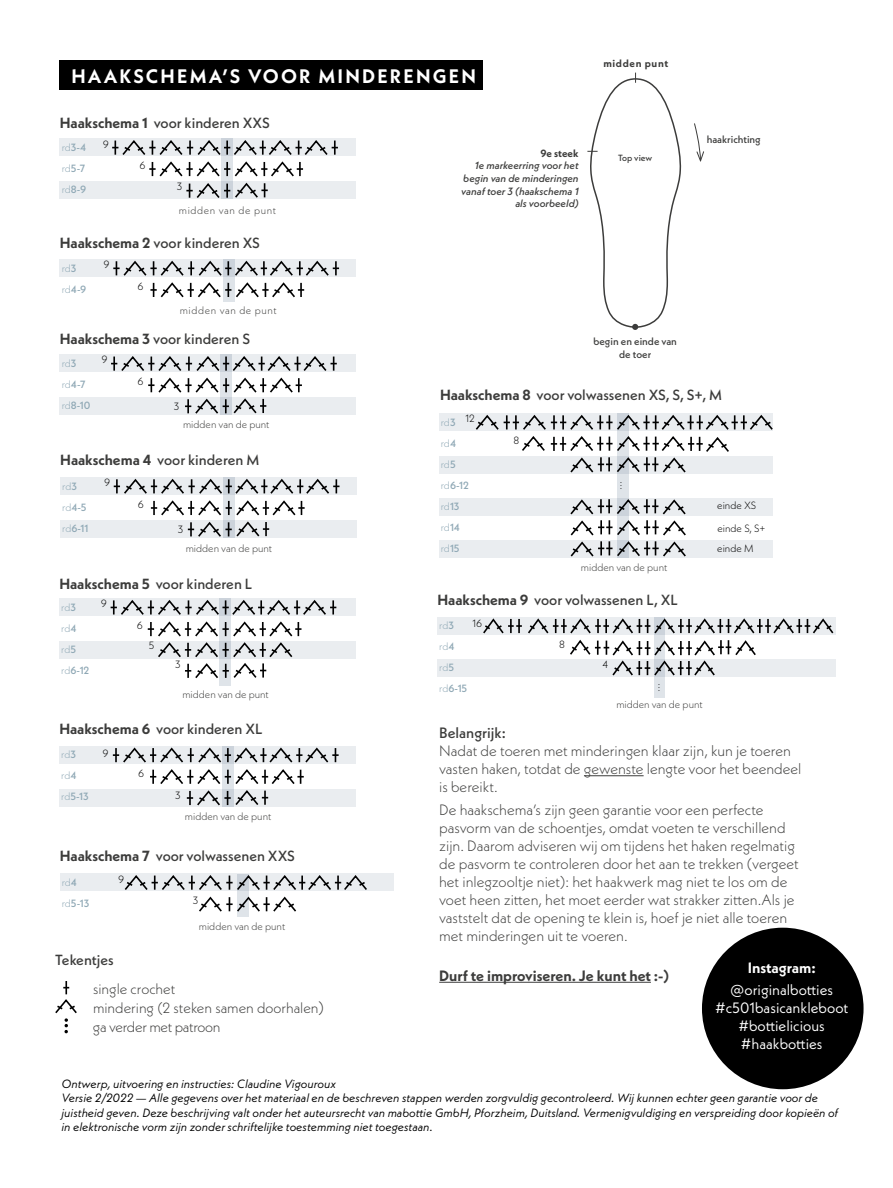
<style>
.page{position:relative;width:893px;height:1188px;background:#fff}
.page>*{position:absolute;margin:0;border:0;box-sizing:border-box;transform-origin:0 0}
.t1{font:700 19.5px "Neue Kabel";letter-spacing:.11em;color:#fff}
.t2{font:300 15px/18px "Neue Kabel";color:#3c3c3b}
.t3{font:15px/18px "Neue Kabel";color:#fff;text-align:center}
.t4{font:700 15px "Neue Kabel";color:#3c3c3b}
.t5{font:500 15px "Neue Kabel";color:#3c3c3b}
.t6{font:700 15px "Neue Kabel";color:#fff}
.t7{font:500 14.7px "Neue Kabel";color:#3c3c3b}
.t8{font:300 14.7px/18.9px "Neue Kabel";color:#3c3c3b}
.t9{font:italic 12px/14.4px "Neue Kabel";color:#000}
.t10{font:300 10.5px "Neue Kabel";color:#3c3c3b}
.t11{font:300 10.5px/21px "Neue Kabel";letter-spacing:-.01em;color:#8fa8b5}
.t12{font:italic 500 10.5px/12.6px "Neue Kabel";color:#3c3c3b;text-align:right}
.t13{font:300 10.5px/22.4px "Neue Kabel";color:#000}
.t14{font:500 10.5px/21px "Neue Kabel";color:#8fa8b5}
.t15{font:500 10.5px/12.6px "Neue Kabel";color:#3c3c3b;text-align:center}
.t16{font:300 10.5px "Neue Kabel";letter-spacing:.06em;color:#3c3c3b}
.t17{font:700 10.5px "Neue Kabel";letter-spacing:.06em;color:#3c3c3b}
.t18{font:500 9px "Neue Kabel";color:#3c3c3b}
.s1{font-weight:700}
.s2{font-weight:300}
.s3{font-weight:500}
.s4{font-size:15.75px}
</style>
<div class="page">
<div style="left:60px;top:61px;width:423px;height:29px;background:#000"></div>
<div style="left:60px;top:874px;width:333px;height:17px;background:#eaedf0"></div>
<div style="left:237px;top:874px;width:11px;height:42px;background:#dfe4e9"></div>
<svg style="left:124px;top:874px;width:243px;height:39px"></svg>
<hr style="left:584px;top:775px;width:60px;height:1px;background:#3c3c3b">
<hr style="left:439px;top:982px;width:212px;height:1px;background:#3c3c3b">
<svg style="left:694px;top:123px;width:10px;height:39px"></svg>
<svg style="left:587px;top:73px;width:94px;height:257px"></svg>
<div style="left:60px;top:259px;width:296px;height:18px;background:#eaedf0"></div>
<div style="left:223px;top:259px;width:12px;height:43px;background:#dfe4e9"></div>
<svg style="left:113px;top:259px;width:226px;height:39px"></svg>
<div style="left:60px;top:181px;width:296px;height:18px;background:#eaedf0"></div>
<div style="left:60px;top:139px;width:296px;height:17px;background:#eaedf0"></div>
<svg style="left:112px;top:139px;width:226px;height:60px"></svg>
<div style="left:59px;top:641px;width:297px;height:18px;background:#eaedf0"></div>
<div style="left:59px;top:598px;width:297px;height:18px;background:#eaedf0"></div>
<div style="left:220px;top:598px;width:11px;height:87px;background:#dfe4e9"></div>
<svg style="left:111px;top:599px;width:225px;height:81px"></svg>
<div style="left:60px;top:397px;width:296px;height:18px;background:#eaedf0"></div>
<div style="left:60px;top:355px;width:296px;height:17px;background:#eaedf0"></div>
<svg style="left:111px;top:355px;width:226px;height:60px"></svg>
<div style="left:60px;top:520px;width:297px;height:18px;background:#eaedf0"></div>
<div style="left:60px;top:477px;width:297px;height:18px;background:#eaedf0"></div>
<svg style="left:114px;top:477px;width:225px;height:61px"></svg>
<div style="left:59px;top:789px;width:297px;height:18px;background:#eaedf0"></div>
<div style="left:59px;top:746px;width:297px;height:18px;background:#eaedf0"></div>
<svg style="left:113px;top:746px;width:226px;height:61px"></svg>
<div style="left:702px;top:928px;width:161px;height:161px;background:#000;border-radius:50%"></div>
<svg style="left:55px;top:981px;width:22px;height:52px"></svg>
<div style="left:439px;top:498px;width:334px;height:18px;background:#eaedf0"></div>
<div style="left:439px;top:540px;width:334px;height:18px;background:#eaedf0"></div>
<div style="left:439px;top:456px;width:334px;height:18px;background:#eaedf0"></div>
<div style="left:439px;top:413px;width:334px;height:18px;background:#eaedf0"></div>
<div style="left:617px;top:413px;width:11px;height:145px;background:#dfe4e9"></div>
<svg style="left:475px;top:413px;width:298px;height:61px"></svg>
<svg style="left:570px;top:498px;width:116px;height:60px"></svg>
<div style="left:437px;top:659px;width:399px;height:18px;background:#eaedf0"></div>
<div style="left:437px;top:617px;width:399px;height:18px;background:#eaedf0"></div>
<div style="left:654px;top:617px;width:11px;height:81px;background:#dfe4e9"></div>
<svg style="left:483px;top:617px;width:351px;height:60px"></svg>
<h1 class="t1" style="left:72px;top:64px;width:406px">HAAKSCHEMA’S VOOR MINDERENGEN</h1>
<p class="t7" style="left:60px;top:113px;width:212px"><span class="s1">Haakschema 1</span> voor kinderen XXS</p>
<p class="t13" style="left:103px;top:133px;width:8px">9</p>
<p class="t13" style="left:140px;top:154px;width:8px">6</p>
<p class="t16" style="left:179px;top:204px;width:99px">midden van de punt</p>
<p class="t14" style="left:62px;top:137px;width:26px;text-align:justify"><span class="s2">rd</span>3-4 <span class="s2">rd</span>5-7 <span class="s2">rd</span>8-9</p>
<p class="t13" style="left:177px;top:175px;width:7px">3</p>
<p class="t7" style="left:60px;top:234px;width:202px"><span class="s1">Haakschema 2</span> voor kinderen XS</p>
<p class="t13" style="left:104px;top:253px;width:8px">9</p>
<p class="t13" style="left:138px;top:275px;width:8px">6</p>
<p class="t16" style="left:180px;top:304px;width:99px">midden van de punt</p>
<p class="t11" style="left:62px;top:257px;width:26px">rd<span class="s3">3 </span>rd<span class="s3">4-9</span></p>
<p class="t17" style="left:540px;top:146px;width:40px">9e steek</p>
<p class="t12" style="left:461px;top:159px;width:119px">1e markeerring voor het begin van de minderingen vanaf toer 3 (haakschema 1 als voorbeeld)</p>
<p class="t17" style="left:603px;top:56px;width:66px">midden punt</p>
<p class="t18" style="left:618px;top:152px;width:36px">Top view</p>
<p class="t15" style="left:707px;top:132px;width:56px">haakrichting</p>
<p class="t7" style="left:60px;top:329px;width:192px"><span class="s1">Haakschema 3</span> voor kinderen S</p>
<p class="t13" style="left:101px;top:349px;width:8px">9</p>
<p class="t13" style="left:137px;top:371px;width:8px">6</p>
<p class="t10" style="left:183px;top:418px;width:88px">midden van de punt</p>
<p class="t14" style="left:62px;top:353px;width:30px"><span class="s2">rd</span>3 <span class="s2">rd</span>4-7 <span class="s2">rd</span>8-10</p>
<p class="t13" style="left:174px;top:396px;width:7px">3</p>
<p class="t7" style="left:60px;top:451px;width:201px"><span class="s1">Haakschema 4</span> voor kinderen M</p>
<p class="t13" style="left:104px;top:471px;width:8px">9</p>
<p class="t13" style="left:138px;top:493px;width:8px">6</p>
<p class="t10" style="left:186px;top:541px;width:88px">midden van de punt</p>
<p class="t14" style="left:62px;top:475px;width:28px"><span class="s2">rd</span>3 <span class="s2">rd</span>4-5 <span class="s2">rd</span>6-11</p>
<p class="t13" style="left:178px;top:518px;width:7px">3</p>
<p class="t7" style="left:59px;top:574px;width:195px"><span class="s1">Haakschema 5</span> voor kinderen L</p>
<p class="t13" style="left:101px;top:592px;width:8px">9</p>
<p class="t13" style="left:137px;top:614px;width:8px">6</p>
<p class="t11" style="left:61px;top:597px;width:30px">rd<span class="s3">3 </span>rd<span class="s3">4 </span>rd<span class="s3">5 </span>rd<span class="s3">6-12</span></p>
<p class="t13" style="left:149px;top:634px;width:7px">5</p>
<p class="t13" style="left:175px;top:653px;width:7px">3</p>
<p class="t10" style="left:182px;top:687px;width:88px">midden van de punt</p>
<p class="t7" style="left:59px;top:720px;width:205px"><span class="s1">Haakschema 6</span> voor kinderen XL</p>
<p class="t11" style="left:61px;top:744px;width:29px">rd<span class="s3">3 </span>rd<span class="s3">4 </span>rd<span class="s3">5-13</span></p>
<p class="t13" style="left:103px;top:742px;width:8px">9</p>
<p class="t13" style="left:138px;top:762px;width:8px">6</p>
<p class="t13" style="left:175px;top:785px;width:7px">3</p>
<p class="t10" style="left:185px;top:810px;width:88px">midden van de punt</p>
<p class="t7" style="left:60px;top:846px;width:237px"><span class="s1">Haakschema 7</span> voor volwassenen XXS</p>
<p class="t13" style="left:118px;top:868px;width:8px">9</p>
<p class="t13" style="left:193px;top:890px;width:7px">3</p>
<p class="t10" style="left:199px;top:920px;width:88px">midden van de punt</p>
<p class="t14" style="left:62px;top:872px;width:29px"><span class="s2">rd</span>4 <span class="s2">rd</span>5-13</p>
<p class="t7" style="left:55px;top:950px;width:60px">Tekentjes</p>
<p class="t8" style="left:93px;top:980px;width:233px">single crochet<br>mindering (2 steken samen doorhalen<span class="s4">) </span>ga verder met patroon</p>
<p class="t15" style="left:593px;top:335px;width:85px">begin en einde van de toer</p>
<p class="t7" style="left:440px;top:386px;width:284px"><span class="s1">Haakschema 8</span> voor volwassenen XS, S, S+, M</p>
<p class="t13" style="left:465px;top:407px;width:11px">12</p>
<p class="t13" style="left:513px;top:429px;width:7px">8</p>
<p class="t11" style="left:441px;top:412px;width:30px">rd<span class="s3">3 </span>rd<span class="s3">4 </span>rd<span class="s3">5 </span>rd<span class="s3">6-12 </span>rd<span class="s3">13 </span>rd<span class="s3">14 </span>rd<span class="s3">15</span></p>
<p class="t13" style="left:620px;top:471px;width:4px">...</p>
<p class="t13" style="left:717px;top:494px;width:49px">einde XS einde S, S+</p>
<p class="t13" style="left:717px;top:537px;width:38px">einde M</p>
<p class="t10" style="left:581px;top:561px;width:88px">midden van de punt</p>
<p class="t7" style="left:437px;top:591px;width:242px"><span class="s1">Haakschema 9</span> voor volwassenen L, XL</p>
<p class="t11" style="left:439px;top:615px;width:16px">rd<span class="s3">3</span></p>
<p class="t13" style="left:472px;top:612px;width:11px">16</p>
<p class="t11" style="left:439px;top:636px;width:30px">rd<span class="s3">4 </span>rd<span class="s3">5 </span>rd<span class="s3">6-15</span></p>
<p class="t13" style="left:559px;top:633px;width:7px">8</p>
<p class="t10" style="left:616px;top:698px;width:88px">midden van de punt</p>
<p class="t13" style="left:603px;top:653px;width:7px">4</p>
<p class="t13" style="left:658px;top:673px;width:4px">...</p>
<p class="t5" style="left:439px;top:723px;width:68px">Belangrijk:</p>
<p class="t2" style="left:439px;top:742px;width:364px">Nadat de toeren met minderingen klaar zijn, kun je toeren vasten haken, totdat de gewenste lengte voor het beendeel is bereikt.</p>
<p class="t2" style="left:439px;top:800px;width:361px">De haakschema’s zijn geen garantie voor een perfecte pasvorm van de schoentjes, omdat voeten te verschillend zijn. Daarom adviseren wij om tijdens het haken regelmatig de pasvorm te controleren door het aan te trekken (vergeet het inlegzooltje niet): het haakwerk mag niet te los om de voet heen zitten, het moet eerder wat strakker zitten.Als je vaststelt dat de opening te klein is, hoef je niet alle toeren met minderingen uit te voeren.</p>
<p class="t4" style="left:439px;top:966px;width:231px">Durf te improviseren. Je kunt het :-)</p>
<p class="t6" style="left:748px;top:958px;width:69px">Instagram:</p>
<p class="t3" style="left:715px;top:981px;width:135px">@originalbotties #c501basicankleboot #bottielicious #haakbotties</p>
<p class="t9" style="left:62px;top:1077px;width:778px">Ontwerp, uitvoering en instructies: Claudine Vigouroux<br>Versie 2/2022 — Alle gegevens over het materiaal en de beschreven stappen werden zorgvuldig gecontroleerd. Wij kunnen echter geen garantie voor de juistheid geven. Deze beschrijving valt onder het auteursrecht van mabottie GmbH, Pforzheim, Duitsland. Vermenigvuldiging en verspreiding door kopieën of in elektronische vorm zijn zonder schriftelijke toestemming niet toegestaan.</p>
</div>
